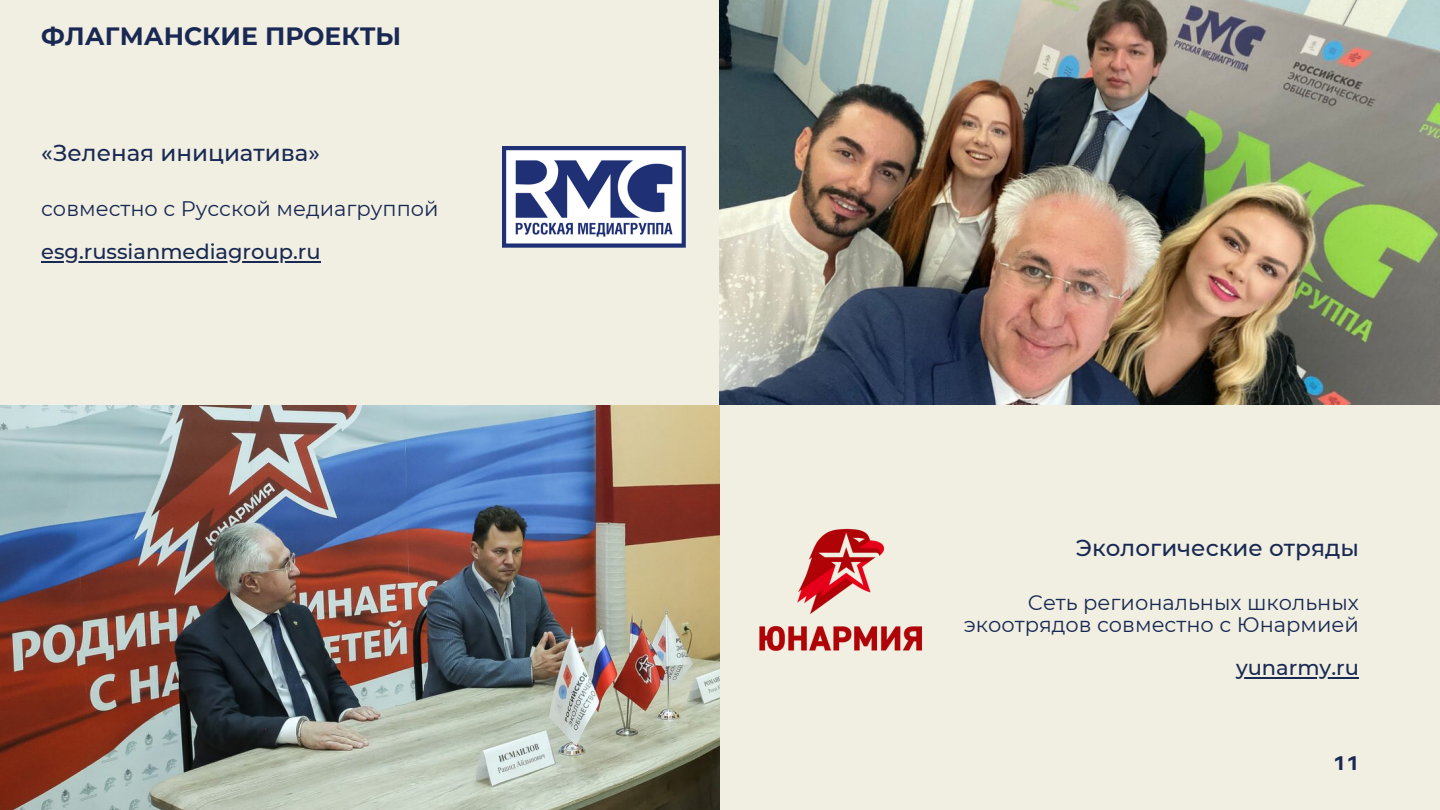
<style>
.page{position:relative;width:1440px;height:810px;background:#f1efe1}
.page>*{position:absolute;margin:0;border:0;box-sizing:border-box;transform-origin:0 0}
.t1{font:700 25px "Montserrat";color:#192954}
.t2{font:500 23px "Montserrat";color:#192954}
.t3{font:21px/21.8px "Montserrat";color:#192954;text-align:right}
.t4{font:500 21px "Montserrat";color:#192954}
.t5{font:800 20px "Aileron";color:#192954}
</style>
<div class="page">
<hr style="left:1236px;top:677px;width:123px;height:1px;background:#192954">
<img style="left:759px;top:528px;width:163px;height:123px">
<img style="left:0;top:405px;width:719px;height:405px">
<img style="left:719px;top:0;width:720px;height:405px">
<hr style="left:41px;top:261px;width:280px;height:1px;background:#192954">
<img style="left:502px;top:147px;width:183px;height:100px">
<p class="t1" style="left:41px;top:21px;width:362px">ФЛАГМАНСКИЕ ПРОЕКТЫ</p>
<p class="t2" style="left:41px;top:139px;width:280px">«Зеленая инициатива»</p>
<p class="t3" style="left:41px;top:198px;width:399px">совместно с Русской медиагруппой</p>
<p class="t4" style="left:41px;top:239px;width:281px">esg.russianmediagroup.ru</p>
<p class="t2" style="left:1076px;top:533px;width:285px">Экологические отряды</p>
<p class="t3" style="left:964px;top:592px;width:397px">Сеть региональных школьных экоотрядов совместно с Юнармией</p>
<p class="t4" style="left:1236px;top:655px;width:124px">yunarmy.ru</p>
<p class="t5" style="left:1333px;top:751px;width:28px">11</p>
</div>
